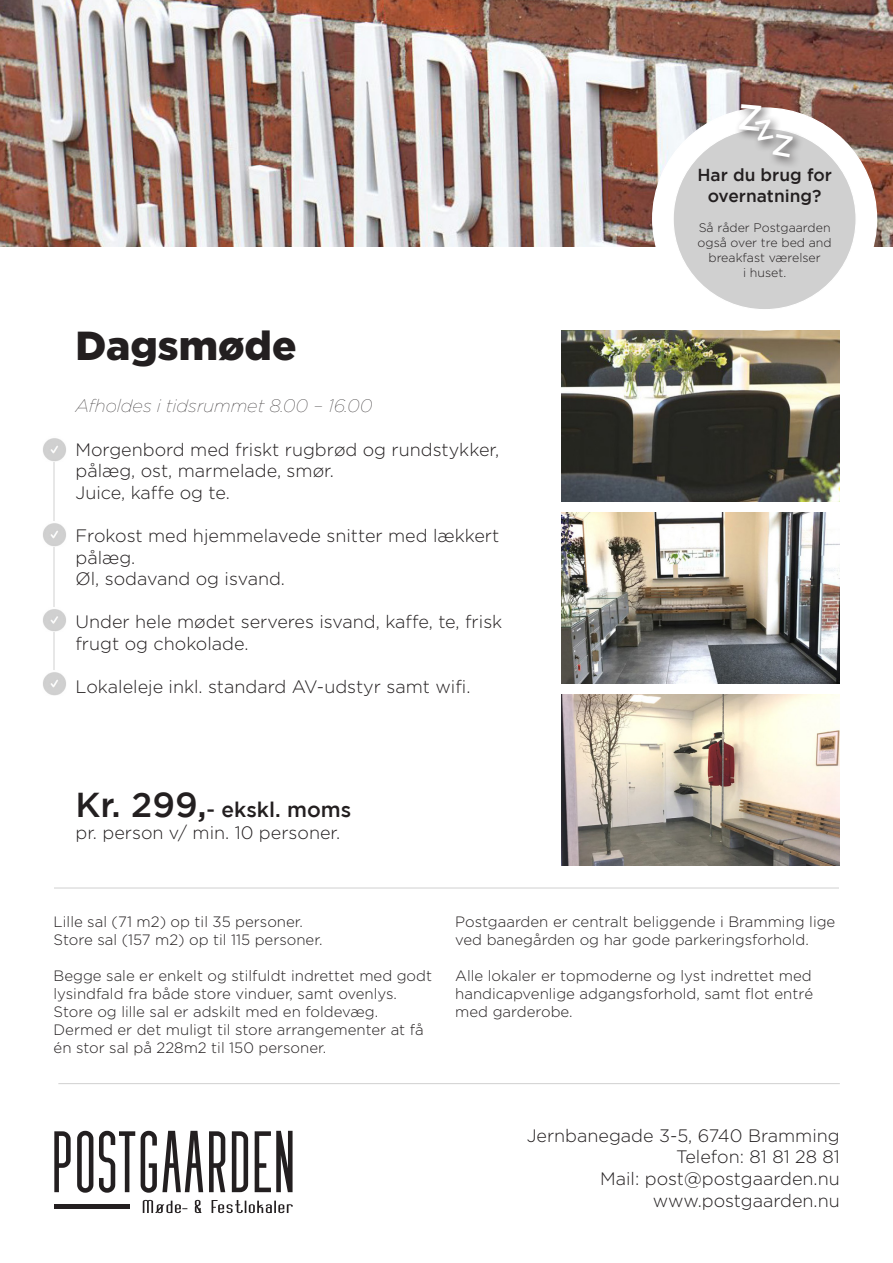
<style>
.page{position:relative;width:893px;height:1263px;background:#fff}
.page>*{position:absolute;margin:0;border:0;box-sizing:border-box;transform-origin:0 0}
.t1{font:900 40.5px "Gotham";color:#231f20}
.t2{font:500 21px "Gotham";color:#231f20}
.t3{font:300 18px/21.6px "Gotham";color:#231f20}
.t4{font:italic 100 18px "Gotham";color:#231f20}
.t5{font:500 17.4px/20.9px "Gotham";color:#231f20;text-align:center}
.t6{font:300 15px/18px "Gotham";color:#231f20}
.t7{font:300 12.45px/14.9px "Gotham";color:#231f20;text-align:center}
.s1{font-size:34.5px}
</style>
<div class="page">
<hr style="left:54px;top:455px;width:1px;height:224px;background:#d0d0d0">
<img style="left:0;top:0;width:893px;height:247px">
<svg style="left:54px;top:1131px;width:17px;height:61px"></svg>
<svg style="left:77px;top:1131px;width:16px;height:62px"></svg>
<svg style="left:99px;top:1131px;width:36px;height:62px"></svg>
<svg style="left:209px;top:1131px;width:16px;height:61px"></svg>
<svg style="left:232px;top:1131px;width:16px;height:61px"></svg>
<svg style="left:141px;top:1131px;width:62px;height:62px"></svg>
<svg style="left:255px;top:1131px;width:38px;height:61px"></svg>
<div style="left:54px;top:1204px;width:75px;height:5px;background:#231f20"></div>
<svg style="left:143px;top:1200px;width:150px;height:13px"></svg>
<hr style="left:54px;top:888px;width:785px;height:1px;background:#d0d0d0">
<hr style="left:58px;top:1083px;width:782px;height:1px;background:#d0d0d0">
<img style="left:561px;top:331px;width:279px;height:171px">
<img style="left:561px;top:512px;width:279px;height:172px">
<img style="left:561px;top:694px;width:279px;height:171px">
<img style="left:43px;top:438px;width:23px;height:23px">
<img style="left:43px;top:522px;width:23px;height:24px">
<img style="left:43px;top:607px;width:23px;height:25px">
<img style="left:43px;top:671px;width:23px;height:25px">
<div style="left:653px;top:108px;width:223px;height:222px;background:#fff;border-radius:50%"></div>
<div style="left:673px;top:128px;width:183px;height:182px;background:#d0d0d0;border-radius:50%"></div>
<div style="left:734px;top:99px;width:39px;height:43px;background:#231f20;opacity:.75"></div>
<div style="left:768px;top:130px;width:36px;height:39px;background:#231f20;opacity:.75"></div>
<svg style="left:739px;top:104px;width:54px;height:54px"></svg>
<p class="t1" style="left:75px;top:322px;width:223px">Dagsmøde</p>
<p class="t4" style="left:75px;top:396px;width:299px">Afholdes i tidsrummet 8.00 – 16.00</p>
<p class="t3" style="left:75px;top:438px;width:425px">Morgenbord med friskt rugbrød og rundstykker, pålæg, ost, marmelade, smør.</p>
<p class="t3" style="left:75px;top:481px;width:156px">Juice, kaffe og te.</p>
<p class="t3" style="left:75px;top:525px;width:425px">Frokost med hjemmelavede snitter med lækkert pålæg.</p>
<p class="t3" style="left:75px;top:568px;width:211px">Øl, sodavand og isvand.</p>
<p class="t3" style="left:75px;top:611px;width:428px">Under hele mødet serveres isvand, kaffe, te, frisk frugt og chokolade.</p>
<p class="t3" style="left:75px;top:676px;width:397px">Lokaleleje inkl. standard AV-udstyr samt wifi.</p>
<p class="t2" style="left:75px;top:798px;width:277px"><span class="s1">Kr. 299,</span>- ekskl. moms</p>
<p class="t3" style="left:75px;top:822px;width:266px">pr. person v/ min. 10 personer.</p>
<p class="t5" style="left:697px;top:164px;width:136px">Har du brug for overnatning?</p>
<p class="t7" style="left:697px;top:220px;width:136px">Så råder Postgaarden også over tre bed and breakfast værelser</p>
<p class="t7" style="left:743px;top:265px;width:45px">i huset.</p>
<p class="t6" style="left:54px;top:912px;width:251px">Lille sal (71 m2) op til 35 personer.</p>
<p class="t6" style="left:54px;top:930px;width:270px">Store sal (157 m2) op til 115 personer.</p>
<p class="t6" style="left:54px;top:966px;width:380px">Begge sale er enkelt og stilfuldt indrettet med godt lysindfald fra både store vinduer, samt ovenlys.</p>
<p class="t6" style="left:54px;top:1002px;width:372px">Store og lille sal er adskilt med en foldevæg.<br>Dermed er det muligt til store arrangementer at få én stor sal på 228m2 til 150 personer.</p>
<p class="t6" style="left:455px;top:912px;width:382px">Postgaarden er centralt beliggende i Bramming lige ved banegården og har gode parkeringsforhold.</p>
<p class="t6" style="left:455px;top:966px;width:359px;text-align:justify">Alle lokaler er topmoderne og lyst indrettet med handicapvenlige adgangsforhold, samt flot entré med garderobe.</p>
<p class="t3" style="left:527px;top:1124px;width:315px">Jernbanegade 3-5, 6740 Bramming</p>
<p class="t3" style="left:676px;top:1146px;width:165px">Telefon: 81 81 28 81</p>
<p class="t3" style="left:600px;top:1167px;width:241px">Mail: post@postgaarden.nu</p>
<p class="t3" style="left:653px;top:1189px;width:189px">www.postgaarden.nu</p>
</div>
